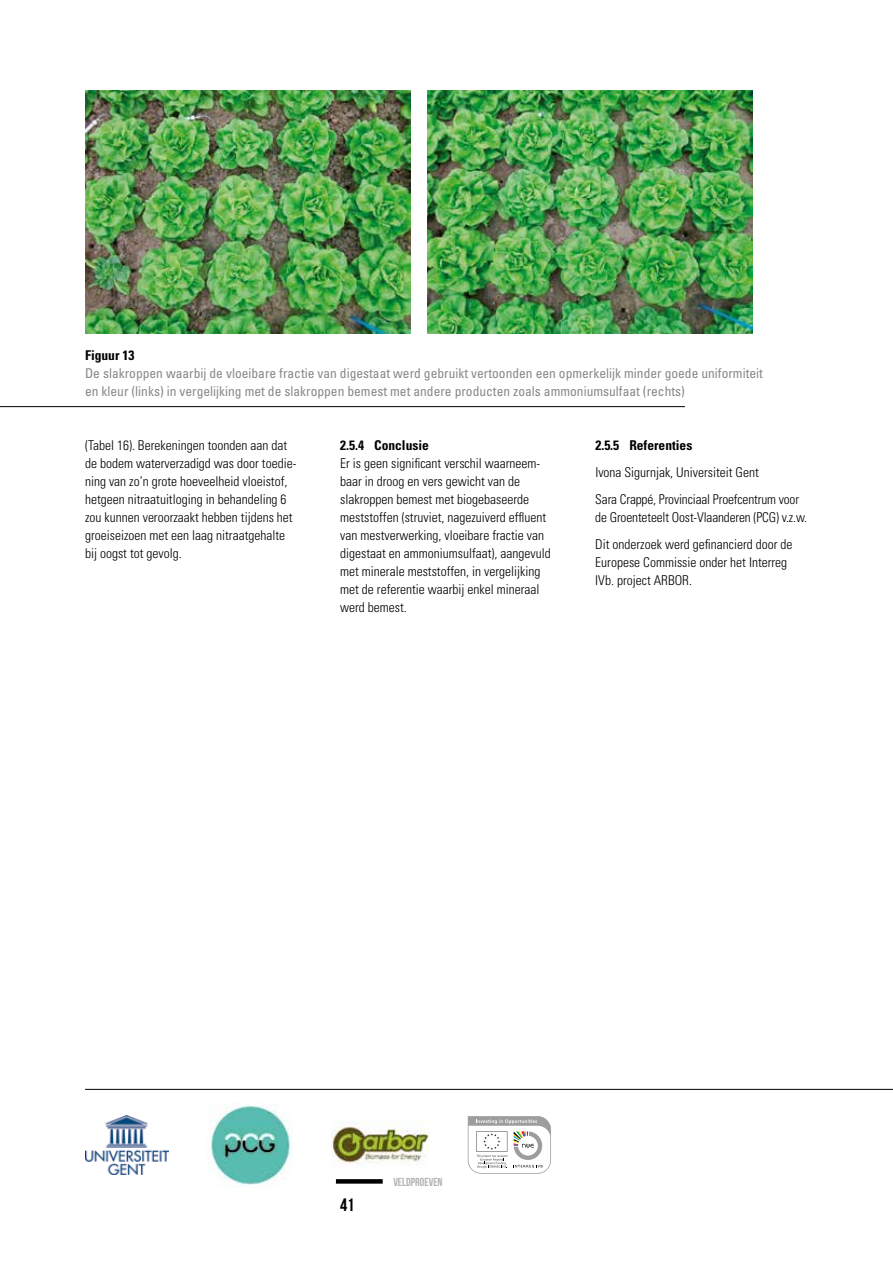
<style>
.page{position:relative;width:893px;height:1263px;background:#fff}
.page>*{position:absolute;margin:0;border:0;box-sizing:border-box;transform-origin:0 0}
.t1{font:18px "Bebas Neue";color:#000}
.t2{font:300 condensed 13.5px/18px "Univers";color:#000}
.t3{font:condensed 13.5px/18px "Univers";color:#878787}
.t4{font:700 condensed 13.5px "Univers";color:#000}
.t5{font:11.55px "Bebas Neue";color:#b3b2b2}
</style>
<div class="page">
<div style="left:336px;top:1179px;width:47px;height:5px;background:#000"></div>
<img style="left:85px;top:90px;width:326px;height:243px">
<img style="left:427px;top:90px;width:326px;height:243px">
<hr style="left:0;top:406px;width:685px;height:1px;background:#000">
<hr style="left:85px;top:1089px;width:808px;height:1px;background:#000">
<img style="left:207px;top:1102px;width:84px;height:85px">
<img style="left:331px;top:1121px;width:98px;height:44px">
<img style="left:85px;top:1115px;width:84px;height:59px">
<svg style="left:468px;top:1116px;width:83px;height:58px"></svg>
<p class="t4" style="left:85px;top:347px;width:51px">Figuur 13</p>
<p class="t3" style="left:85px;top:364px;width:679px">De slakroppen waarbij de vloeibare fractie van digestaat werd gebruikt vertoonden een opmerkelijk minder goede uniformiteit en kleur (links) in vergelijking met de slakroppen bemest met andere producten zoals ammoniumsulfaat (rechts)</p>
<p class="t2" style="left:85px;top:436px;width:213px">(Tabel 16). Berekeningen toonden aan dat de bodem waterverzadigd was door toedie&shy;ning van zo’n grote hoeveelheid vloeistof, hetgeen nitraatuitloging in behandeling 6 zou kunnen veroorzaakt hebben tijdens het groeiseizoen met een laag nitraatgehalte bij oogst tot gevolg.</p>
<p class="t4" style="left:340px;top:437px;width:90px">2.5.4 Conclusie</p>
<p class="t2" style="left:340px;top:454px;width:212px">Er is geen significant verschil waarneem&shy;baar in droog en vers gewicht van de slakroppen bemest met biogebaseerde meststoffen (struviet, nagezuiverd effluent van mestverwerking, vloeibare fractie van digestaat en ammoniumsulfaat), aangevuld met minerale meststoffen, in vergelijking met de referentie waarbij enkel mineraal werd bemest.</p>
<p class="t4" style="left:595px;top:437px;width:99px">2.5.5 Referenties</p>
<p class="t2" style="left:595px;top:459px;width:205px;line-height:27px">Ivona Sigurnjak, Universiteit Gent<br>Sara Crappé, Provinciaal Proefcentrum voor</p>
<p class="t2" style="left:595px;top:504px;width:213px;line-height:27px">de Groenteteelt Oost-Vlaanderen (PCG) v.z.w.<br>Dit onderzoek werd gefinancierd door de</p>
<p class="t2" style="left:595px;top:553px;width:193px">Europese Commissie onder het Interreg<br>IVb. project ARBOR.</p>
<h1 class="t1" style="left:340px;top:1194px;width:16px">41</h1>
<p class="t5" style="left:393px;top:1176px;width:51px">VELDPROEVEN</p>
</div>
